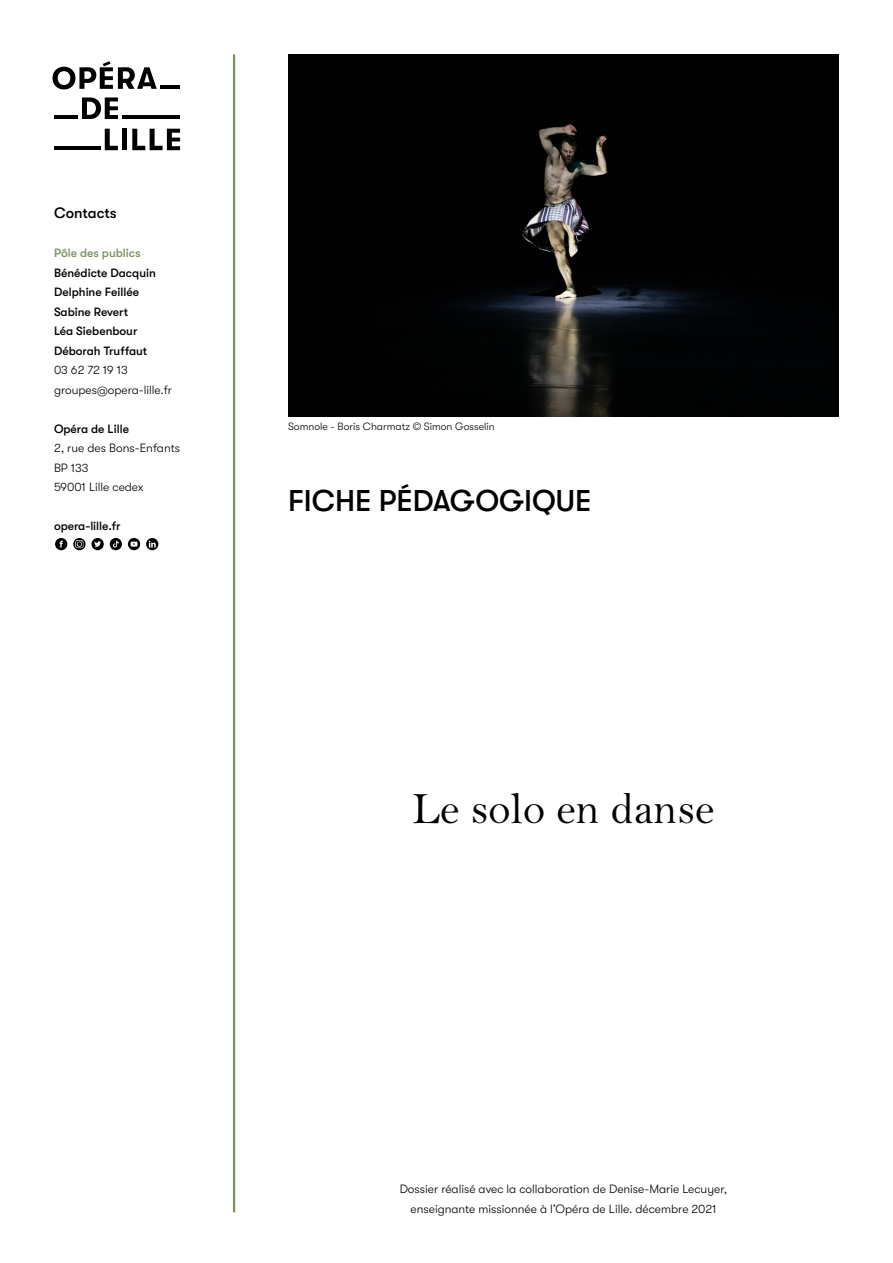
<style>
.page{position:relative;width:893px;height:1263px;background:#fff}
.page>*{position:absolute;margin:0;border:0;box-sizing:border-box;transform-origin:0 0}
.t1{font:45px "Bell MT Std";color:#000}
.t2{font:500 30px "GT Walsheim";color:#000}
.t3{font:500 15px "GT Walsheim";letter-spacing:-.005em;color:#000}
.t4{font:300 12px/19.5px "GT Walsheim";color:#000}
.t5{font:500 12px/19.5px "GT Walsheim";color:#000}
.t6{font:500 12px "GT Walsheim";color:#78915f}
.t7{font:300 10.5px "GT Walsheim";color:#000}
</style>
<div class="page">
<hr style="left:233px;top:55px;width:2px;height:1156px;background:#78915f">
<svg style="left:52px;top:61px;width:105px;height:28px"></svg>
<svg style="left:82px;top:97px;width:36px;height:22px"></svg>
<svg style="left:105px;top:129px;width:13px;height:21px"></svg>
<div style="left:122px;top:129px;width:5px;height:21px;background:#000"></div>
<svg style="left:132px;top:129px;width:48px;height:21px"></svg>
<hr style="left:54px;top:146px;width:46px;height:4px;background:#000">
<hr style="left:54px;top:115px;width:24px;height:4px;background:#000">
<hr style="left:122px;top:115px;width:58px;height:4px;background:#000">
<hr style="left:161px;top:85px;width:19px;height:4px;background:#000">
<img style="left:288px;top:54px;width:551px;height:362px">
<svg style="left:55px;top:538px;width:12px;height:12px"></svg>
<svg style="left:128px;top:538px;width:12px;height:12px"></svg>
<svg style="left:73px;top:538px;width:31px;height:12px"></svg>
<svg style="left:146px;top:538px;width:12px;height:12px"></svg>
<svg style="left:110px;top:538px;width:12px;height:12px"></svg>
<p class="t3" style="left:54px;top:204px;width:64px">Contacts</p>
<p class="t6" style="left:54px;top:246px;width:88px">Pôle des publics</p>
<p class="t5" style="left:54px;top:263px;width:103px">Bénédicte Dacquin<br>Delphine Feillée<br>Sabine Revert<br>Léa Siebenbour<br>Déborah Truffaut</p>
<p class="t4" style="left:54px;top:360px;width:120px">03 62 72 19 13 groupes@opera-lille.fr</p>
<p class="t5" style="left:54px;top:419px;width:77px">Opéra de Lille</p>
<p class="t4" style="left:54px;top:438px;width:128px">2, rue des Bons-Enfants<br>BP 133<br>59001 Lille cedex</p>
<p class="t5" style="left:54px;top:516px;width:68px">opera-lille.fr</p>
<p class="t7" style="left:288px;top:421px;width:208px">Somnole - Boris Charmatz © Simon Gosselin</p>
<h2 class="t2" style="left:288px;top:483px;width:305px">FICHE PÉDAGOGIQUE</h2>
<h1 class="t1" style="left:413px;top:783px;width:303px">Le solo en danse</h1>
<p class="t4" style="left:400px;top:1179px;width:329px;text-align:center">Dossier réalisé avec la collaboration de Denise-Marie Lecuyer, enseignante missionnée à l’Opéra de Lille. décembre 2021</p>
</div>
